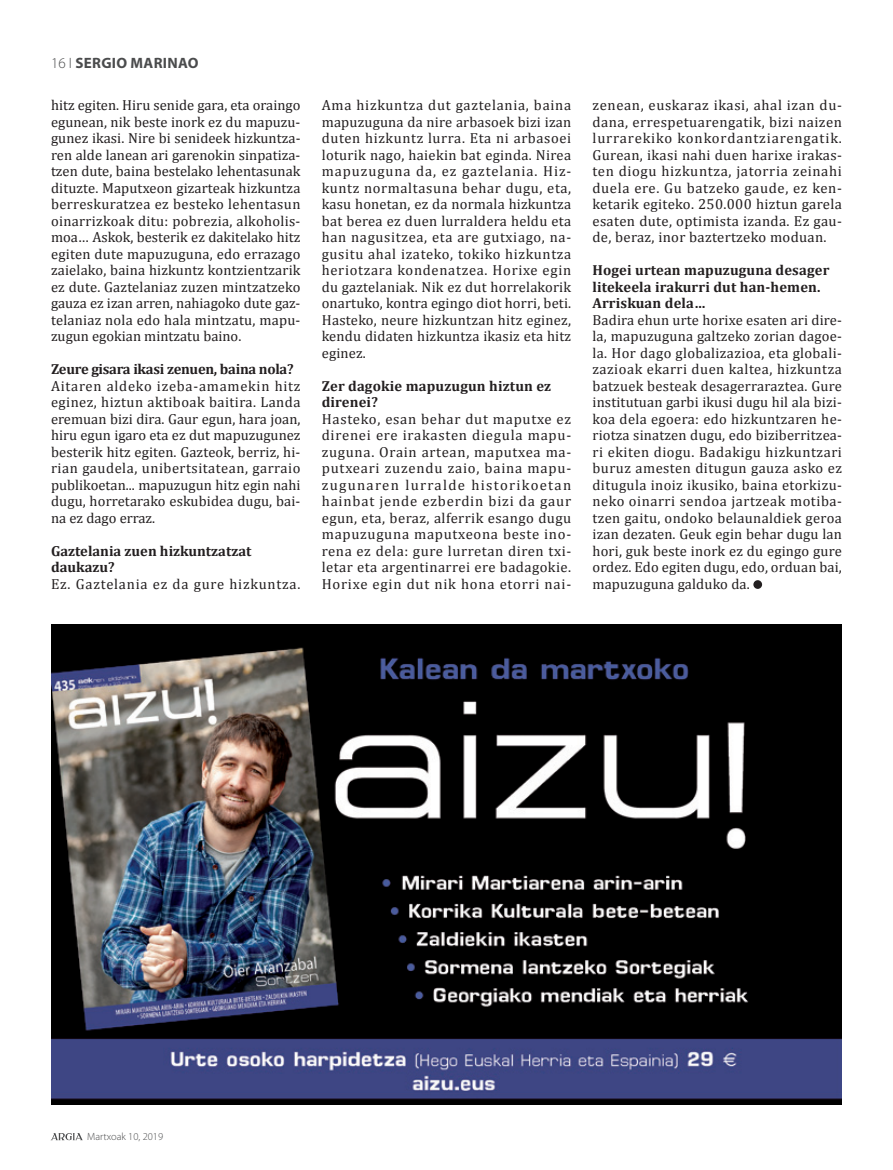
<style>
.page{position:relative;width:893px;height:1170px;background:#fff}
.page>*{position:absolute;margin:0;border:0;box-sizing:border-box;transform-origin:0 0}
.t1{font:700 15px "Myriad Pro";color:#4b4c4d}
.t2{font:14.55px/16.5px "Cambria";letter-spacing:.01em;color:#231f20;text-align:justify}
.t3{font:700 14.55px/16.5px "Cambria";letter-spacing:.01em;color:#231f20}
.t4{font:700 14.55px "Cambria";letter-spacing:-.02em;color:#231f20}
.t5{font:14.55px "Cambria";letter-spacing:.055em;color:#231f20}
.t6{font:300 10.5px "Myriad Pro";color:#4b4c4d}
.s1{font-weight:300}
</style>
<div class="page">
<hr style="left:892px;top:0;width:1px;height:1169px;background:#f9dfd2">
<svg style="left:51px;top:1133px;width:32px;height:7px"></svg>
<div style="left:753px;top:580px;width:9px;height:9px;background:#231f20;border-radius:50%"></div>
<img style="left:51px;top:624px;width:791px;height:480px">
<p class="t1" style="left:51px;top:53px;width:90px"><span class="s1">16 І</span> SERGIO MARINA</p>
<p class="t1" style="left:188px;top:53px;width:12px">O</p>
<p class="t2" style="left:51px;top:97px;width:251px">hitz egiten. Hiru senide gara, eta oraingo egunean, nik beste inork ez du mapuzu&shy;gunez ikasi. Nire bi senideek hizkuntza&shy;ren alde lanean ari garenokin sinpatiza&shy;tzen dute, baina bestelako lehentasunak dituzte. Maputxeon gizarteak hizkuntza berreskuratzea ez besteko lehentasun oinarrizkoak ditu: pobrezia, alkoholis&shy;moa… Askok, besterik ez dakitelako hitz egiten dute mapuzuguna, edo errazago zaielako, baina hizkuntz kontzientzarik ez dute. Gaztelaniaz zuzen mintzatzeko gauza ez izan arren, nahiagoko dute gaz&shy;telaniaz nola edo hala mintzatu, mapu&shy;zugun egokian mintzatu baino.</p>
<p class="t4" style="left:51px;top:359px;width:244px">Zeure gisara ikasi zenuen, baina nola?</p>
<p class="t2" style="left:51px;top:377px;width:251px">Aitaren aldeko izeba-amamekin hitz eginez, hiztun aktiboak baitira. Landa eremuan bizi dira. Gaur egun, hara joan, hiru egun igaro eta ez dut mapuzugunez besterik hitz egiten. Gazteok, berriz, hi&shy;rian gaudela, unibertsitatean, garraio publikoetan... mapuzugun hitz egin nahi dugu, horretarako eskubidea dugu, bai&shy;na ez dago erraz.</p>
<p class="t3" style="left:51px;top:542px;width:202px">Gaztelania zuen hizkuntzatzat daukazu?</p>
<p class="t5" style="left:51px;top:575px;width:251px">Ez. Gaztelania ez da gure hizkuntza.</p>
<p class="t2" style="left:322px;top:97px;width:251px">Ama hizkuntza dut gaztelania, baina mapuzuguna da nire arbasoek bizi izan duten hizkuntz lurra. Eta ni arbasoei loturik nago, haiekin bat eginda. Nirea mapuzuguna da, ez gaztelania. Hiz&shy;kuntz normaltasuna behar dugu, eta, kasu honetan, ez da normala hizkuntza bat berea ez duen lurraldera heldu eta han nagusitzea, eta are gutxiago, na&shy;gusitu ahal izateko, tokiko hizkuntza heriotzara kondenatzea. Horixe egin du gaztelaniak. Nik ez dut horrelakorik onartuko, kontra egingo diot horri, beti.<br>Hasteko, neure hizkuntzan hitz eginez, kendu didaten hizkuntza ikasiz eta hitz eginez.</p>
<p class="t3" style="left:322px;top:377px;width:231px">Zer dagokie mapuzugun hiztun ez direnei?</p>
<p class="t2" style="left:322px;top:410px;width:251px">Hasteko, esan behar dut maputxe ez direnei ere irakasten diegula mapu&shy;zuguna. Orain artean, maputxea ma&shy;putxeari zuzendu zaio, baina mapu&shy;zugunaren lurralde historikoetan hainbat jende ezberdin bizi da gaur egun, eta, beraz, alferrik esango dugu mapuzuguna maputxeona beste ino&shy;rena ez dela: gure lurretan diren txi&shy;letar eta argentinarrei ere badagokie.<br>Horixe egin dut nik hona etorri nai-</p>
<p class="t2" style="left:592px;top:97px;width:251px">zenean, euskaraz ikasi, ahal izan du&shy;dana, errespetuarengatik, bizi naizen lurrarekiko konkordantziarengatik.<br>Gurean, ikasi nahi duen harixe irakas&shy;ten diogu hizkuntza, jatorria zeinahi duela ere. Gu batzeko gaude, ez ken&shy;ketarik egiteko. 250.000 hiztun garela esaten dute, optimista izanda. Ez gau&shy;de, beraz, inor baztertzeko moduan.</p>
<p class="t3" style="left:592px;top:261px;width:238px">Hogei urtean mapuzuguna desager litekeela irakurri dut han-hemen.<br>Arriskuan dela…</p>
<p class="t2" style="left:592px;top:311px;width:251px">Badira ehun urte horixe esaten ari dire&shy;la, mapuzuguna galtzeko zorian dagoe&shy;la. Hor dago globalizazioa, eta globali&shy;zazioak ekarri duen kaltea, hizkuntza batzuek besteak desagerraraztea. Gure institutuan garbi ikusi dugu hil ala bizi&shy;koa dela egoera: edo hizkuntzaren he&shy;riotza sinatzen dugu, edo biziberritzea&shy;ri ekiten diogu. Badakigu hizkuntzari buruz amesten ditugun gauza asko ez ditugula inoiz ikusiko, baina etorkizu&shy;neko oinarri sendoa jartzeak motiba&shy;tzen gaitu, ondoko belaunaldiek geroa izan dezaten. Geuk egin behar dugu lan hori, guk beste inork ez du egingo gure ordez. Edo egiten dugu, edo, orduan bai, mapuzuguna galduko da.</p>
<p class="t6" style="left:87px;top:1130px;width:77px">Martxoak 10, 2019</p>
</div>
